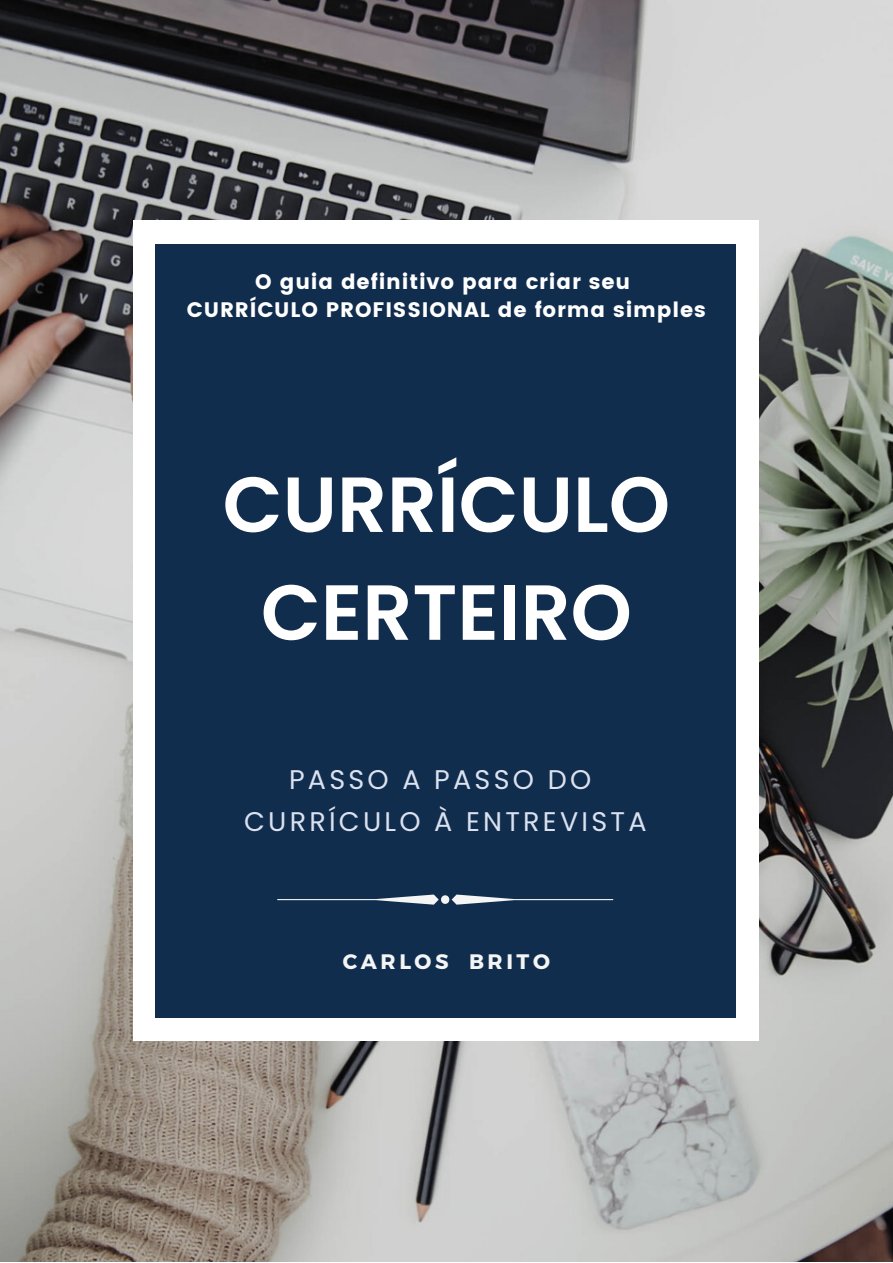
<style>
.page{position:relative;width:893px;height:1263px;background:#fff}
.page>*{position:absolute;margin:0;border:0;box-sizing:border-box;transform-origin:0 0}
.t1{font:600 78px/107.9px "Poppins";color:#fff;text-align:center}
.t2{font:27px/41.5px "Poppins";letter-spacing:.12em;color:#dbe2ef;text-align:center}
.t3{font:21px/28px "Poppins";letter-spacing:.04em;color:#fff;text-align:center}
.t4{font:700 21px "Montserrat";letter-spacing:.17em;color:#f4f5f4}
</style>
<div class="page">
<img style="left:0;top:0;width:891px;height:1262px">
<div style="left:134px;top:220px;width:624px;height:821px;background:#fff"></div>
<div style="left:155px;top:244px;width:580px;height:773px;background:#112d4e"></div>
<svg style="left:277px;top:895px;width:336px;height:10px"></svg>
<p class="t3" style="left:187px;top:267px;width:520px">O guia definitivo para criar seu<br>CURRÍCULO PROFISSIONAL de forma simples</p>
<h1 class="t1" style="left:222px;top:451px;width:449px">CURRÍCULO<br>CERTEIRO</h1>
<p class="t2" style="left:244px;top:759px;width:403px">PASSO A PASSO DO<br>CURRÍCULO À ENTREVISTA</p>
<p class="t4" style="left:342px;top:948px;width:208px">CARLOS BRITO</p>
</div>
